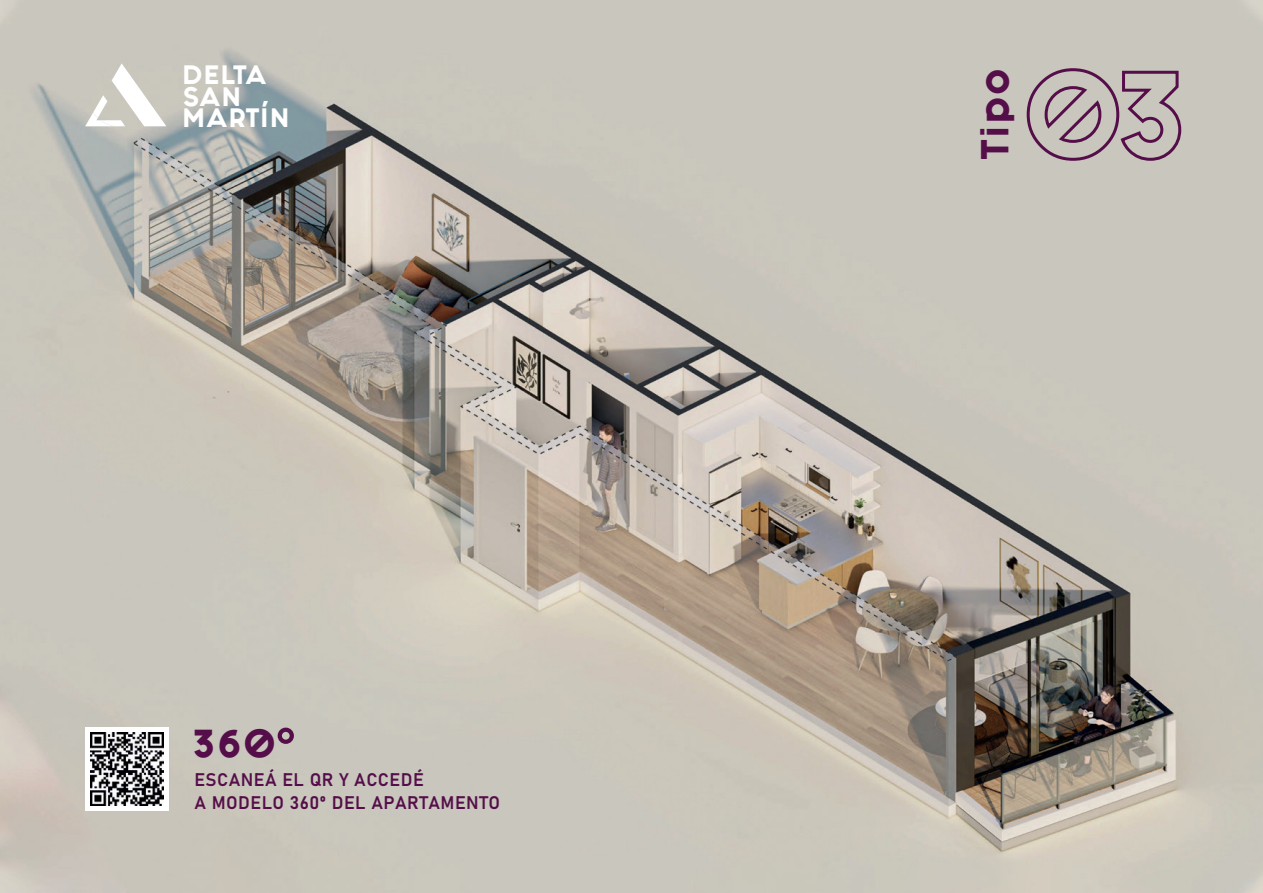
<style>
.page{position:relative;width:1263px;height:893px;background:#fff}
.page>*{position:absolute;margin:0;border:0;box-sizing:border-box;transform-origin:0 0}
.t1{font:800 33.15px "Fashion Fetish";letter-spacing:.05em;color:#550e49}
.t2{font:800 22.65px/21.6px "Fashion Fetish";letter-spacing:.05em;color:#fff}
.t3{font:18px/22.5px "Bahnschrift";letter-spacing:.025em;color:#550e49}
</style>
<div class="page">
<img style="left:0;top:0;width:1263px;height:893px">
<svg style="left:1025px;top:67px;width:158px;height:95px;background:#b3a5a8"></svg>
<div style="left:85px;top:727px;width:84px;height:84px;background:#fff"></div>
<img style="left:90px;top:732px;width:74px;height:74px">
<div style="left:278px;top:728px;width:16px;height:16px;border:4px solid #550e49;border-radius:50%"></div>
<svg style="left:85px;top:63px;width:81px;height:64px"></svg>
<p class="t2" style="left:182px;top:64px;width:109px">DELTA<br>SAN<br>MARTÍN</p>
<h1 class="t1" style="left:192px;top:716px;width:85px">360</h1>
<p class="t3" style="left:194px;top:767px;width:307px">ESCANEÁ EL QR Y ACCEDÉ<br>A MODELO 360º DEL APARTAMENTO</p>
<h1 class="t1" style="left:968px;top:159px;width:92px;rotate:-90deg">Tipo</h1>
</div>
